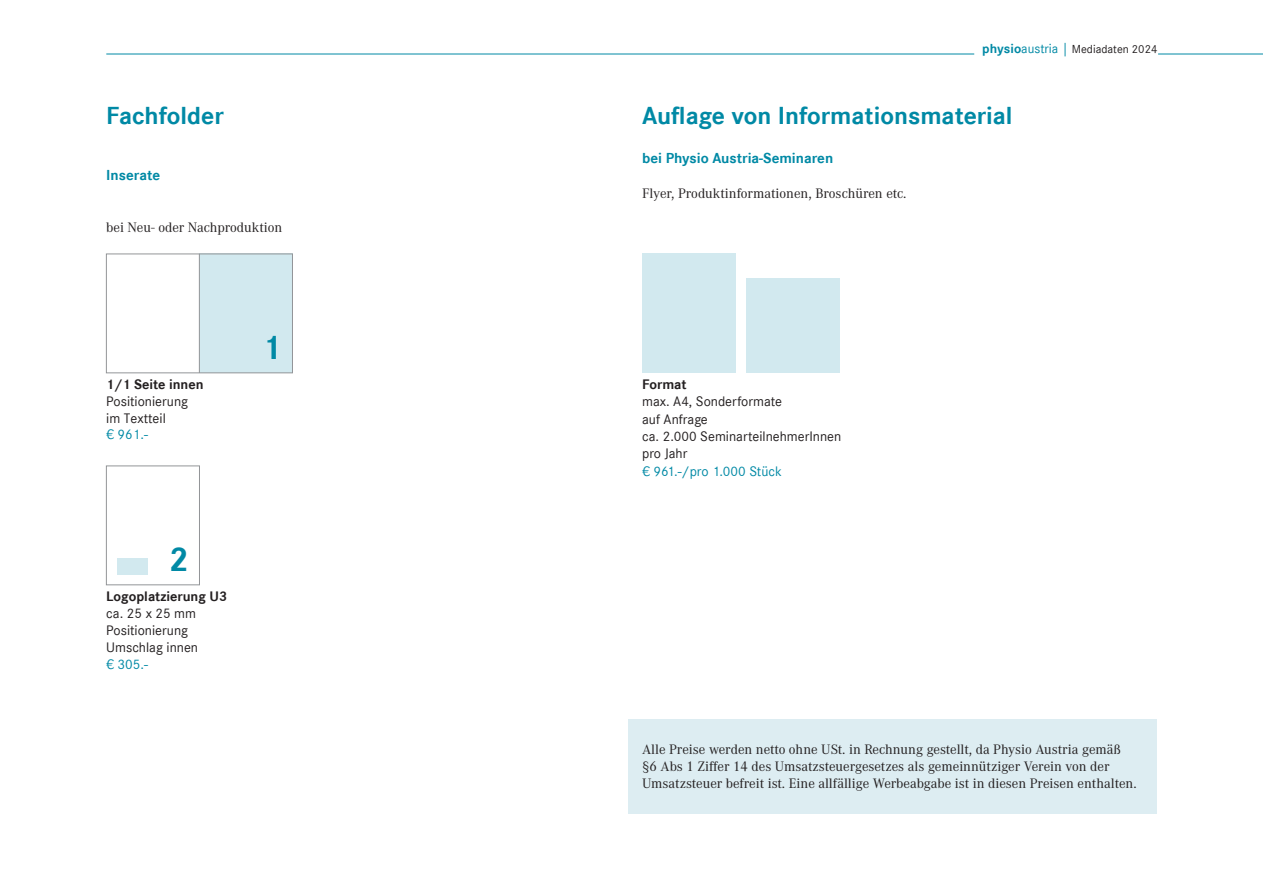
<style>
.page{position:relative;width:1263px;height:893px;background:#fff}
.page>*{position:absolute;margin:0;border:0;box-sizing:border-box;transform-origin:0 0}
.t1{font:700 35.25px "Corporate S";color:#0089a5}
.t2{font:700 25.5px "Corporate S";color:#0089a5}
.t3{font:700 15px "Corporate S";color:#0089a5}
.t4{font:14.25px/17.2px "Corporate A";color:#231f20}
.t5{font:14.25px/17.2px "Corporate S";color:#231f20}
.t6{font:700 14.25px "Corporate S";color:#231f20}
.t7{font:14.25px "Corporate S";color:#0089a5}
.t8{font:12px "Corporate S";color:#231f20}
.s1{font-weight:700;font-size:13.5px;color:#0089a5}
.s2{font-size:13.5px;color:#0089a5}
</style>
<div class="page">
<hr style="left:106px;top:54px;width:868px;height:1px;background:#0089a5">
<hr style="left:1158px;top:54px;width:105px;height:1px;background:#0089a5">
<div style="left:628px;top:719px;width:528px;height:94px;background:#ddedf2"></div>
<svg style="left:106px;top:466px;width:94px;height:119px"></svg>
<svg style="left:106px;top:254px;width:187px;height:119px"></svg>
<hr style="left:199px;top:254px;width:1px;height:119px;background:#939598">
<div style="left:642px;top:254px;width:93px;height:119px;background:#d2e9ef"></div>
<div style="left:746px;top:278px;width:93px;height:95px;background:#d2e9ef"></div>
<div style="left:117px;top:558px;width:31px;height:16px;background:#d2e9ef"></div>
<p class="t8" style="left:982px;top:42px;width:177px"><span class="s1">physio</span><span class="s2">austria│</span>Mediadaten 2024</p>
<h2 class="t2" style="left:106px;top:101px;width:119px">Fachfolder</h2>
<h2 class="t2" style="left:642px;top:101px;width:372px">Auflage von Informationsmaterial</h2>
<p class="t3" style="left:106px;top:166px;width:55px">Inserate</p>
<p class="t4" style="left:106px;top:218px;width:178px">bei Neu- oder Nachproduktion</p>
<p class="t6" style="left:106px;top:376px;width:99px">1/1 Seite innen</p>
<p class="t5" style="left:106px;top:393px;width:83px;line-height:16.8px">Positionierung im Textteil</p>
<p class="t7" style="left:106px;top:427px;width:43px">€ 961.-</p>
<h1 class="t1" style="left:262px;top:327px;width:22px">1</h1>
<h1 class="t1" style="left:169px;top:539px;width:22px">2</h1>
<p class="t6" style="left:106px;top:588px;width:122px">Logoplatzierung U3</p>
<p class="t5" style="left:106px;top:605px;width:93px">ca. 25 x 25 mm<br>Positionierung<br>Umschlag innen</p>
<p class="t7" style="left:106px;top:656px;width:43px">€ 305.-</p>
<p class="t3" style="left:642px;top:149px;width:193px">bei Physio Austria-Seminaren</p>
<p class="t4" style="left:642px;top:184px;width:266px">Flyer, Produktinformationen, Broschüren etc.</p>
<p class="t6" style="left:642px;top:376px;width:46px">Format</p>
<p class="t5" style="left:642px;top:393px;width:201px">max. A4, Sonderformate<br>auf Anfrage<br>ca. 2.000 SeminarteilnehmerInnen pro Jahr</p>
<p class="t7" style="left:642px;top:463px;width:141px">€ 961.-/pro 1.000 Stück</p>
<p class="t4" style="left:642px;top:740px;width:496px">Alle Preise werden netto ohne USt. in Rechnung gestellt, da Physio Austria gemäß §6 Abs 1 Ziffer 14 des Umsatzsteuergesetzes als gemeinnütziger Verein von der<br>Umsatzsteuer befreit ist. Eine allfällige Werbeabgabe ist in diesen Preisen enthalten.</p>
</div>
